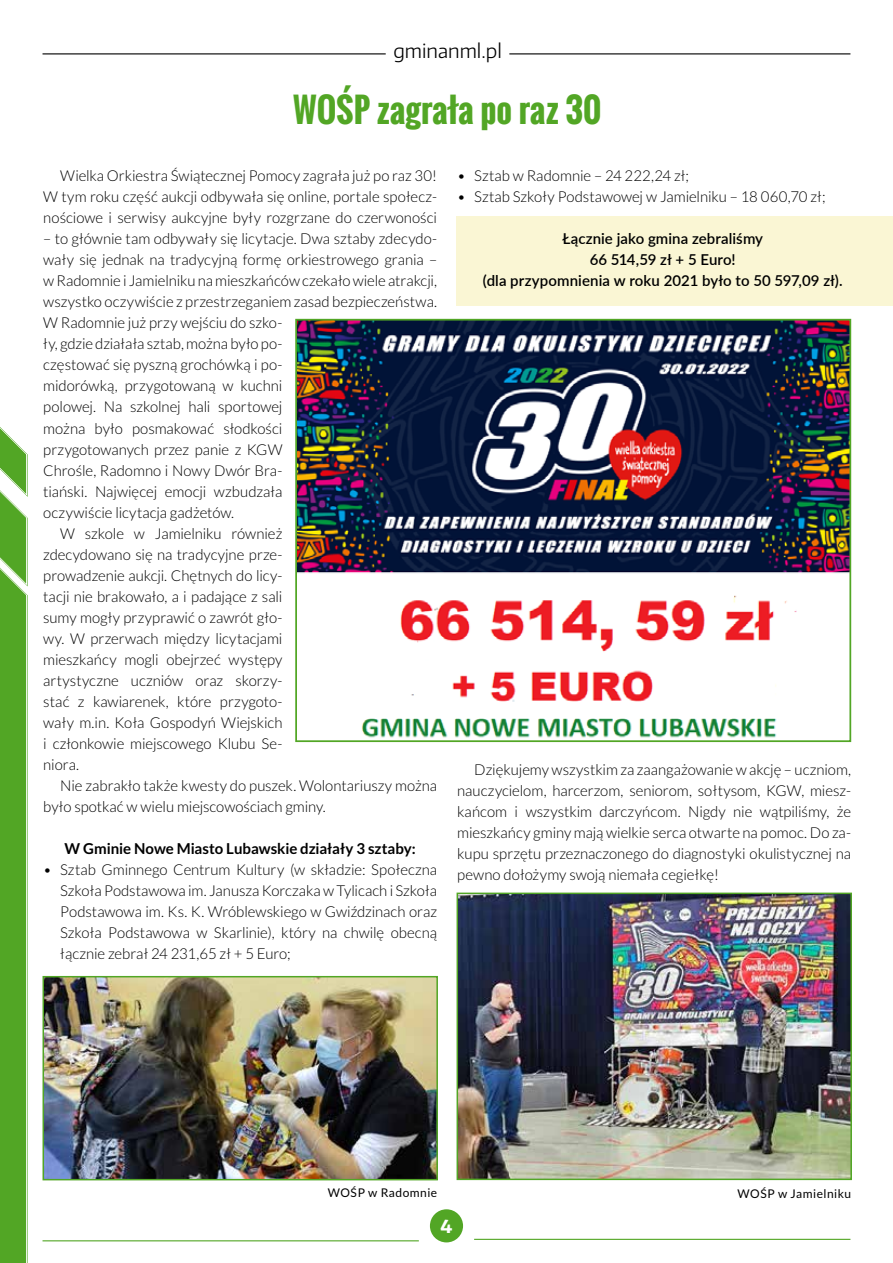
<style>
.page{position:relative;width:893px;height:1263px;background:#fff}
.page>*{position:absolute;margin:0;border:0;box-sizing:border-box;transform-origin:0 0}
.t1{font:700 33px "Oswald";color:#52a625}
.t2{font:300 19.5px "Encode Sans";color:#000}
.t3{font:700 18px "Encode Sans";color:#fff}
.t4{font:300 15px/21px "Lato";color:#000;text-align:justify}
.t5{font:600 15px/21px "Lato";letter-spacing:.005em;color:#000;text-align:center}
.t6{font:700 15px "Lato";letter-spacing:-.005em;color:#000}
.t7{font:12px "Lato";letter-spacing:.04em;color:#000}
</style>
<div class="page">
<hr style="left:43px;top:53px;width:343px;height:1px;background:#000">
<hr style="left:509px;top:53px;width:341px;height:1px;background:#000">
<svg style="left:0;top:427px;width:28px;height:836px;background:#63ae3b"></svg>
<div style="left:457px;top:216px;width:436px;height:90px;background:#faf6d4"></div>
<img style="left:298px;top:322px;width:550px;height:416px">
<div style="left:295px;top:319px;width:556px;height:423px;border:2px solid #52a625"></div>
<img style="left:460px;top:895px;width:389px;height:282px">
<div style="left:457px;top:892px;width:395px;height:288px;border:2px solid #52a625"></div>
<img style="left:46px;top:979px;width:389px;height:198px">
<div style="left:43px;top:976px;width:395px;height:204px;border:2px solid #52a625"></div>
<div style="left:430px;top:1209px;width:33px;height:33px;background:#52a625;border-radius:50%"></div>
<hr style="left:43px;top:1240px;width:376px;height:1px;background:#52a625">
<hr style="left:474px;top:1239px;width:376px;height:1px;background:#52a625">
<h2 class="t2" style="left:393px;top:38px;width:110px">gminanml.pl</h2>
<h1 class="t1" style="left:293px;top:86px;width:310px">WOŚP zagrała po raz 30</h1>
<p class="t4" style="left:43px;top:166px;width:395px;text-indent:17px">Wielka Orkiestra Świątecznej Pomocy zagrała już po raz 30!<br>W tym roku część aukcji odbywała się online, portale społecz&shy;nościowe i serwisy aukcyjne były rozgrzane do czerwoności</p>
<p class="t4" style="left:43px;top:229px;width:395px">– to głównie tam odbywały się licytacje. Dwa sztaby zdecydo-</p>
<p class="t4" style="left:43px;top:250px;width:395px">wały się jednak na tradycyjną formę orkiestrowego grania –</p>
<p class="t4" style="left:43px;top:271px;width:395px">w Radomnie i Jamielniku na mieszkańców czekało wiele atrakcji,</p>
<p class="t4" style="left:43px;top:292px;width:395px">wszystko oczywiście z przestrzeganiem zasad bezpieczeństwa.</p>
<p class="t4" style="left:43px;top:313px;width:241px">W Radomnie już przy wejściu do szko-</p>
<p class="t4" style="left:43px;top:334px;width:241px">ły, gdzie działała sztab, można było po-</p>
<p class="t4" style="left:43px;top:355px;width:241px">częstować się pyszną grochówką i po-</p>
<p class="t4" style="left:43px;top:376px;width:241px">midorówką, przygotowaną w kuchni</p>
<p class="t4" style="left:43px;top:397px;width:241px">polowej. Na szkolnej hali sportowej</p>
<p class="t4" style="left:43px;top:418px;width:241px">można było posmakować słodkości</p>
<p class="t4" style="left:43px;top:439px;width:241px">przygotowanych przez panie z KGW</p>
<p class="t4" style="left:43px;top:460px;width:241px">Chrośle, Radomno i Nowy Dwór Bra-</p>
<p class="t4" style="left:43px;top:481px;width:241px">tiański. Najwięcej emocji wzbudzała</p>
<p class="t4" style="left:43px;top:502px;width:192px">oczywiście licytacja gadżetów.</p>
<p class="t4" style="left:60px;top:523px;width:224px">W szkole w Jamielniku również</p>
<p class="t4" style="left:43px;top:544px;width:241px">zdecydowano się na tradycyjne prze-</p>
<p class="t4" style="left:43px;top:565px;width:241px">prowadzenie aukcji. Chętnych do licy-</p>
<p class="t4" style="left:43px;top:586px;width:241px">tacji nie brakowało, a i padające z sali</p>
<p class="t4" style="left:43px;top:607px;width:241px">sumy mogły przyprawić o zawrót gło-</p>
<p class="t4" style="left:43px;top:628px;width:241px">wy. W przerwach między licytacjami</p>
<p class="t4" style="left:43px;top:649px;width:241px">mieszkańcy mogli obejrzeć występy</p>
<p class="t4" style="left:43px;top:670px;width:241px">artystyczne uczniów oraz skorzy-</p>
<p class="t4" style="left:43px;top:691px;width:241px">stać z kawiarenek, które przygoto-</p>
<p class="t4" style="left:43px;top:712px;width:241px">wały m.in. Koła Gospodyń Wiejskich</p>
<p class="t4" style="left:43px;top:733px;width:241px">i członkowie miejscowego Klubu Se-</p>
<p class="t4" style="left:43px;top:754px;width:37px">niora.</p>
<p class="t4" style="left:60px;top:775px;width:378px">Nie zabrakło także kwesty do puszek. Wolontariuszy można</p>
<p class="t4" style="left:43px;top:796px;width:284px">było spotkać w wielu miejscowościach gminy.</p>
<p class="t6" style="left:65px;top:839px;width:353px">W Gminie Nowe Miasto Lubawskie działały 3 sztaby:</p>
<p class="t4" style="left:60px;top:859px;width:378px;text-indent:-17px">• Sztab Gminnego Centrum Kultury (w składzie: Społeczna Szkoła Podstawowa im. Janusza Korczaka w Tylicach i Szkoła Podstawowa im. Ks. K. Wróblewskiego w Gwiździnach oraz Szkoła Podstawowa w Skarlinie), który na chwilę obecną łącznie zebrał 24 231,65 zł + 5 Euro;</p>
<p class="t4" style="left:457px;top:166px;width:233px">• Sztab w Radomnie – 24 222,24 zł;</p>
<p class="t4" style="left:457px;top:187px;width:370px">• Sztab Szkoły Podstawowej w Jamielniku – 18 060,70 zł;</p>
<p class="t5" style="left:483px;top:228px;width:361px">Łącznie jako gmina zebraliśmy<br>66 514,59 zł + 5 Euro!<br>(dla przypomnienia w roku 2021 było to 50 597,09 zł).</p>
<p class="t4" style="left:457px;top:759px;width:395px;text-indent:17px">Dziękujemy wszystkim za zaangażowanie w akcję – uczniom, nauczycielom, harcerzom, seniorom, sołtysom, KGW, miesz&shy;kańcom i wszystkim darczyńcom. Nigdy nie wątpiliśmy, że mieszkańcy gminy mają wielkie serca otwarte na pomoc. Do za&shy;kupu sprzętu przeznaczonego do diagnostyki okulistycznej na pewno dołożymy swoją niemała cegiełkę!</p>
<p class="t7" style="left:328px;top:1186px;width:111px">WOŚP w Radomnie</p>
<p class="t7" style="left:738px;top:1186px;width:115px">WOŚP w Jamielniku</p>
<p class="t3" style="left:440px;top:1214px;width:14px">4</p>
</div>
